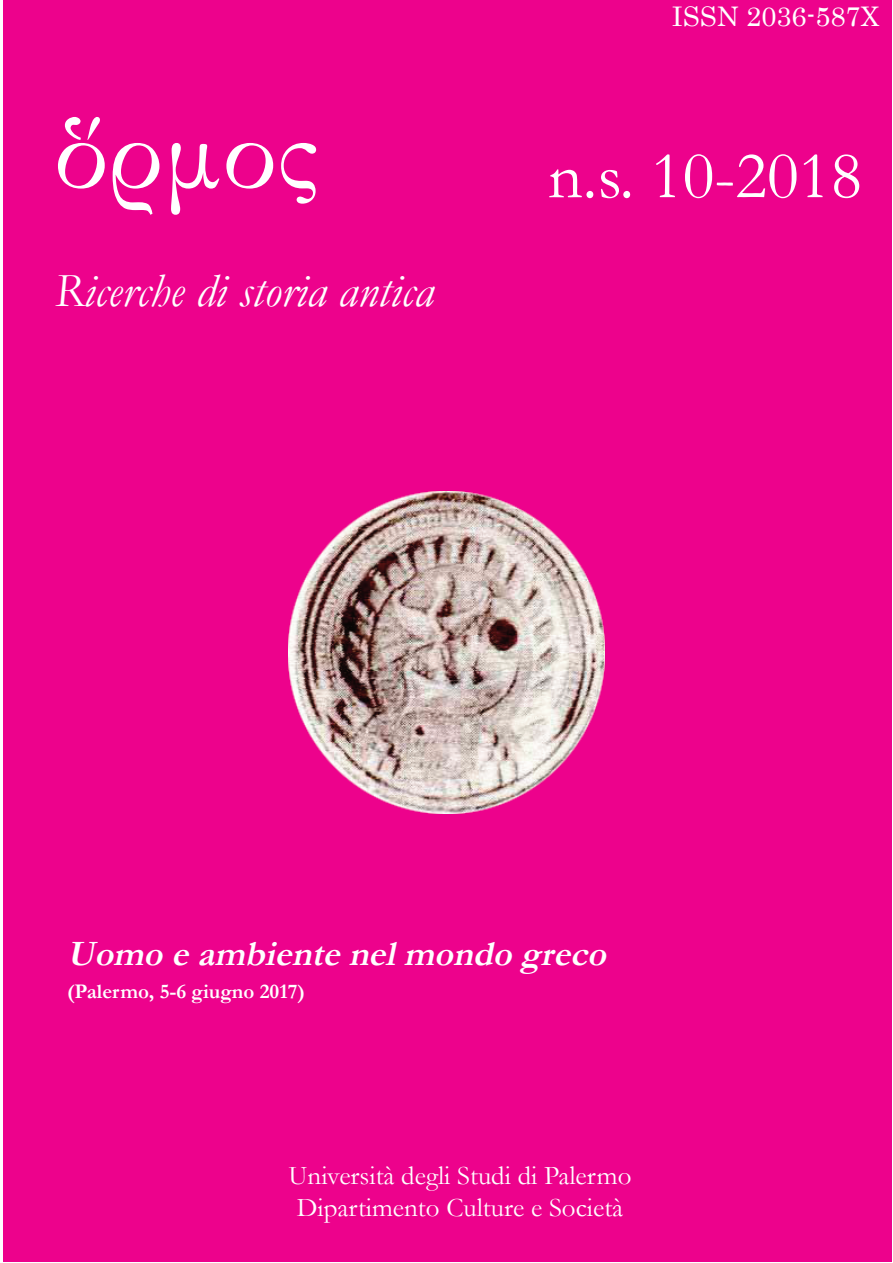
<style>
.page{position:relative;width:893px;height:1263px;background:#fff}
.page>*{position:absolute;margin:0;border:0;box-sizing:border-box;transform-origin:0 0}
.t1{font:111px "Garamond Classical";color:#fff}
.t2{font:67.5px "Garamond";color:#fff}
.t3{font:italic 48px "Garamond";color:#fff}
.t4{font:italic 700 36px "Garamond";color:#fff}
.t5{font:27px/32.4px "Garamond";color:#fff;text-align:center}
.t6{font:27px "Century";color:#fff}
.t7{font:700 21px "Garamond";color:#fff}
</style>
<div class="page">
<div style="left:3px;top:0;width:889px;height:1261px;background:#ed028c"></div>
<img style="left:288px;top:491px;width:317px;height:323px">
<h1 class="t1" style="left:54px;top:92px;width:265px">ὅρμος</h1>
<h3 class="t3" style="left:54px;top:264px;width:382px">Ricerche di storia antica</h3>
<p class="t6" style="left:672px;top:0;width:209px">ISSN 2036-587X</p>
<h2 class="t2" style="left:548px;top:139px;width:315px">n.s. 10-2018</h2>
<h3 class="t4" style="left:67px;top:934px;width:547px">Uomo e ambiente nel mondo greco</h3>
<p class="t7" style="left:67px;top:980px;width:239px">(Palermo, 5-6 giugno 2017)</p>
<p class="t5" style="left:288px;top:1160px;width:344px">Università degli Studi di Palermo<br>Dipartimento Culture e Società</p>
</div>
